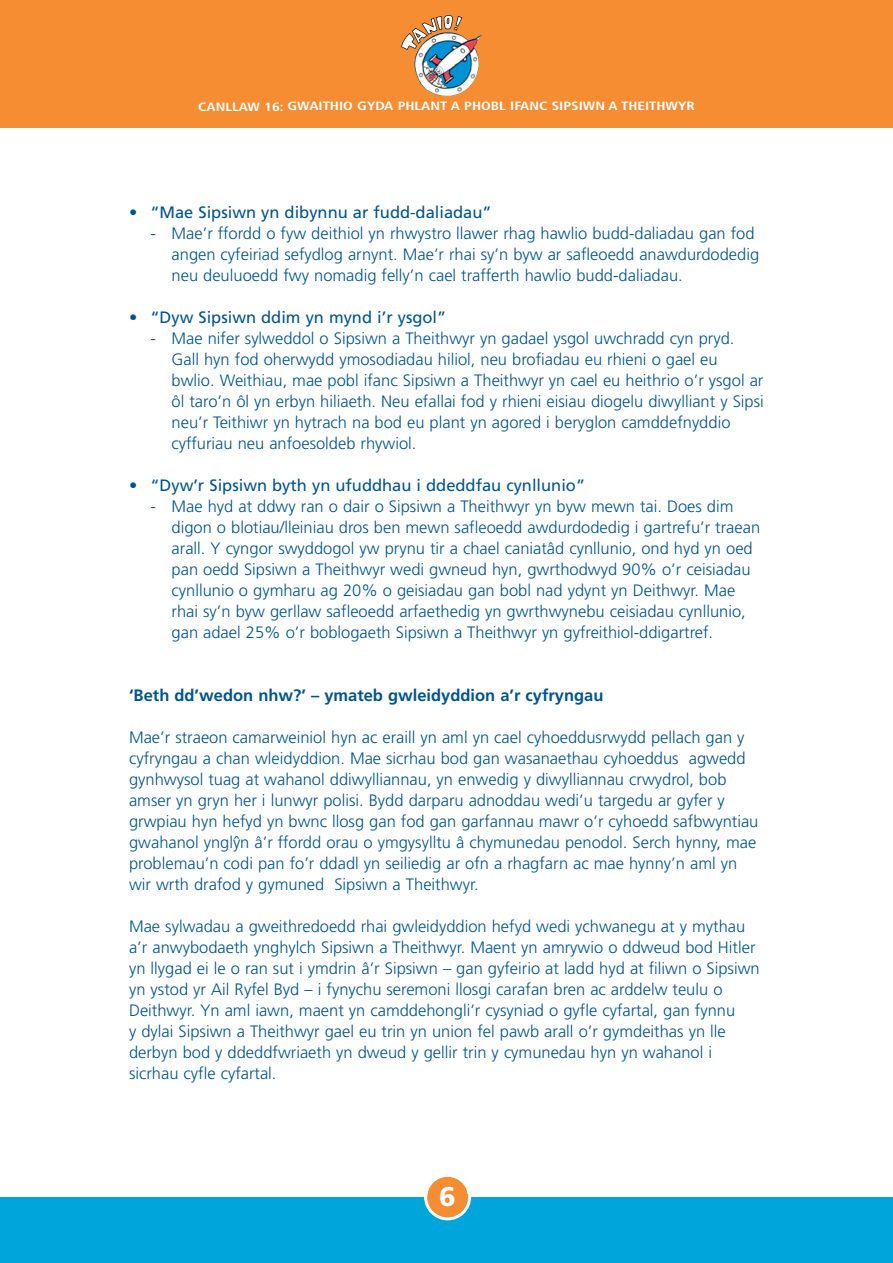
<style>
.page{position:relative;width:893px;height:1263px;background:#fff}
.page>*{position:absolute;margin:0;border:0;box-sizing:border-box;transform-origin:0 0}
.t1{font:900 27px "Frutiger";color:#fff}
.t2{font:300 16.5px/21px "Frutiger";color:#005591}
.t3{font:16.5px "Frutiger";color:#005591}
.t4{font:700 16.5px "Frutiger";color:#005591}
.t5{font:700 condensed 12px "Frutiger";color:#fff;scale:1.25 1}
.t6{font:700 7.2px "Frutiger";color:#005591;scale:1.67 1}
.s1{font-weight:300}
</style>
<div class="page">
<div style="left:0;top:1198px;width:893px;height:65px;background:#00a5dc"></div>
<svg style="left:424px;top:1176px;width:47px;height:44px"></svg>
<div style="left:0;top:0;width:893px;height:128px;background:#f78d32"></div>
<svg style="left:401px;top:15px;width:61px;height:35px"></svg>
<img style="left:414px;top:32px;width:68px;height:64px">
<p class="t5" style="left:198px;top:101px;width:399px">CANLLAW 16: GWAITHIO GYDA PHLANT A PHOBL IFANC SIPSIWN A THEITHWYR</p>
<p class="t3" style="left:129px;top:206px;width:364px"><span class="s1">•</span> “Mae Sipsiwn yn dibynnu ar fudd-daliadau”</p>
<p class="t2" style="left:172px;top:224px;width:589px;text-indent:-21px">- Mae’r ffordd o fyw deithiol yn rhwystro llawer rhag hawlio budd-daliadau gan fod angen cyfeiriad sefydlog arnynt. Mae’r rhai sy’n byw ar safleoedd anawdurdodedig neu deuluoedd fwy nomadig felly’n cael trafferth hawlio budd-daliadau.</p>
<p class="t3" style="left:129px;top:311px;width:319px"><span class="s1">•</span> “Dyw Sipsiwn ddim yn mynd i’r ysgol”</p>
<p class="t2" style="left:172px;top:329px;width:594px;text-indent:-21px">- Mae nifer sylweddol o Sipsiwn a Theithwyr yn gadael ysgol uwchradd cyn pryd.<br>Gall hyn fod oherwydd ymosodiadau hiliol, neu brofiadau eu rhieni o gael eu bwlio. Weithiau, mae pobl ifanc Sipsiwn a Theithwyr yn cael eu heithrio o’r ysgol ar ôl taro’n ôl yn erbyn hiliaeth. Neu efallai fod y rhieni eisiau diogelu diwylliant y Sipsi neu’r Teithiwr yn hytrach na bod eu plant yn agored i beryglon camddefnyddio cyffuriau neu anfoesoldeb rhywiol.</p>
<p class="t3" style="left:129px;top:479px;width:458px"><span class="s1">•</span> “Dyw’r Sipsiwn byth yn ufuddhau i ddeddfau cynllunio”</p>
<p class="t2" style="left:172px;top:497px;width:590px;text-indent:-21px">- Mae hyd at ddwy ran o dair o Sipsiwn a Theithwyr yn byw mewn tai. Does dim digon o blotiau/lleiniau dros ben mewn safleoedd awdurdodedig i gartrefu’r traean arall. Y cyngor swyddogol yw prynu tir a chael caniatâd cynllunio, ond hyd yn oed pan oedd Sipsiwn a Theithwyr wedi gwneud hyn, gwrthodwyd 90% o’r ceisiadau cynllunio o gymharu ag 20% o geisiadau gan bobl nad ydynt yn Deithwyr. Mae rhai sy’n byw gerllaw safleoedd arfaethedig yn gwrthwynebu ceisiadau cynllunio, gan adael 25% o’r boblogaeth Sipsiwn a Theithwyr yn gyfreithiol-ddigartref.</p>
<p class="t4" style="left:129px;top:689px;width:476px">‘Beth dd’wedon nhw?’ – ymateb gwleidyddion a’r cyfryngau</p>
<p class="t2" style="left:129px;top:728px;width:631px">Mae’r straeon camarweiniol hyn ac eraill yn aml yn cael cyhoeddusrwydd pellach gan y cyfryngau a chan wleidyddion. Mae sicrhau bod gan wasanaethau cyhoeddus agwedd gynhwysol tuag at wahanol ddiwylliannau, yn enwedig y diwylliannau crwydrol, bob amser yn gryn her i lunwyr polisi. Bydd darparu adnoddau wedi’u targedu ar gyfer y grwpiau hyn hefyd yn bwnc llosg gan fod gan garfannau mawr o’r cyhoedd safbwyntiau gwahanol ynglyn â’r ffordd orau o ymgysylltu â chymunedau penodol. Serch hynny, mae</p>
<p class="t6" style="left:233px;top:835px;width:6px">^</p>
<p class="t2" style="left:129px;top:854px;width:610px">problemau’n codi pan fo’r ddadl yn seiliedig ar ofn a rhagfarn ac mae hynny’n aml yn wir wrth drafod y gymuned Sipsiwn a Theithwyr.</p>
<p class="t2" style="left:129px;top:917px;width:632px">Mae sylwadau a gweithredoedd rhai gwleidyddion hefyd wedi ychwanegu at y mythau a’r anwybodaeth ynghylch Sipsiwn a Theithwyr. Maent yn amrywio o ddweud bod Hitler yn llygad ei le o ran sut i ymdrin â’r Sipsiwn – gan gyfeirio at ladd hyd at filiwn o Sipsiwn yn ystod yr Ail Ryfel Byd – i fynychu seremoni llosgi carafan bren ac arddelw teulu o Deithwyr. Yn aml iawn, maent yn camddehongli’r cysyniad o gyfle cyfartal, gan fynnu<br>y dylai Sipsiwn a Theithwyr gael eu trin yn union fel pawb arall o’r gymdeithas yn lle derbyn bod y ddeddfwriaeth yn dweud y gellir trin y cymunedau hyn yn wahanol i sicrhau cyfle cyfartal.</p>
<h1 class="t1" style="left:439px;top:1186px;width:18px">6</h1>
</div>
